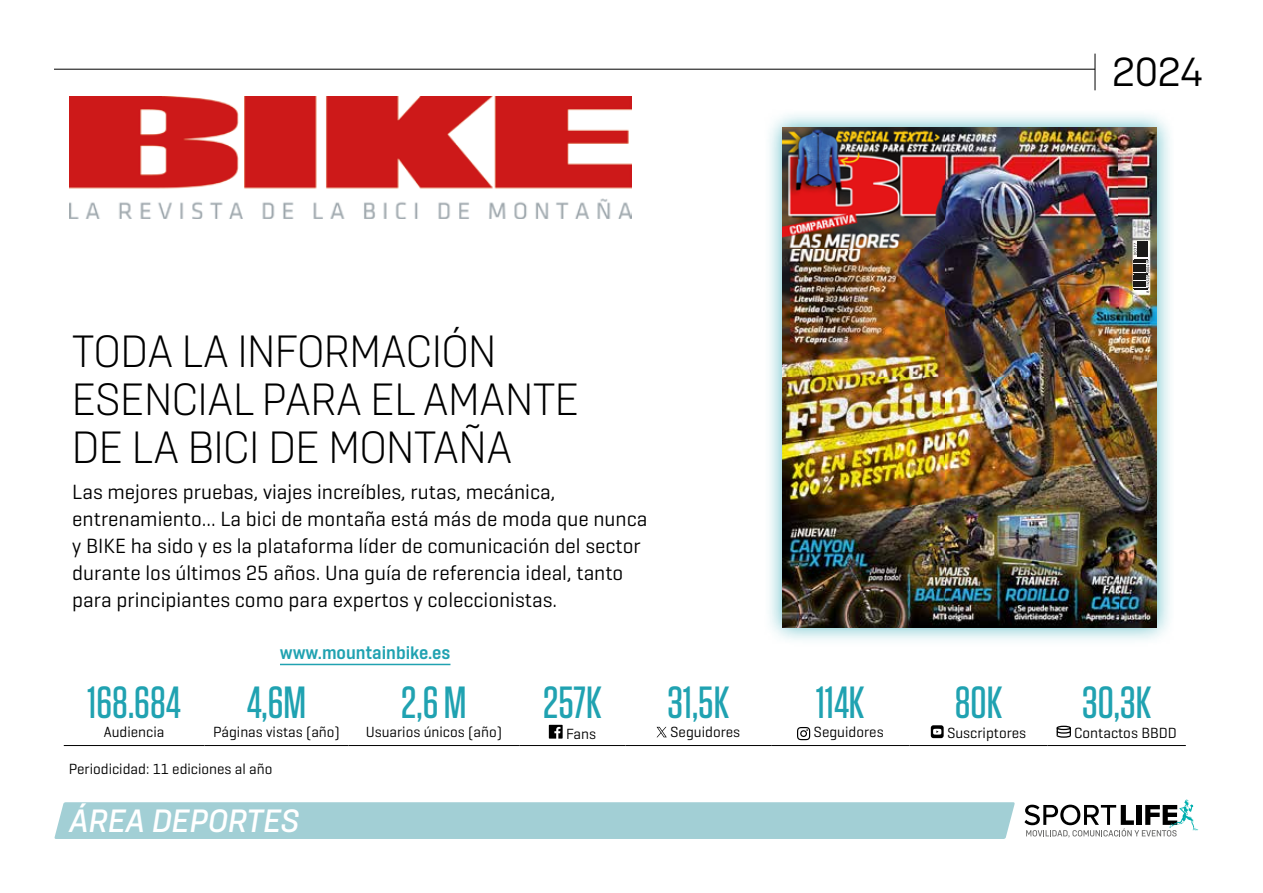
<style>
.page{position:relative;width:1263px;height:893px;background:#fff}
.page>*{position:absolute;margin:0;border:0;box-sizing:border-box;transform-origin:0 0}
.t1{font:300 45px/48px "Hurme FIN1 a";color:#000}
.t2{font:500 45px "Tungsten";color:#20a2b1}
.t3{font:40.5px "Hurme FIN1 a";color:#000}
.t4{font:italic 500 32.1px "Hurme FIN1 a";color:#fff}
.t5{font:21px/27px "Geogrotesque";color:#000}
.t6{font:600 18px "Hurme FIN1 a";color:#20a2b1}
.t7{font:15px "Geogrotesque";color:#000}
</style>
<div class="page">
<hr style="left:54px;top:69px;width:1041px;height:1px;background:#000">
<div style="left:54px;top:802px;width:961px;height:37px;background:#a2cfd5"></div>
<svg style="left:1024px;top:799px;width:174px;height:38px"></svg>
<hr style="left:1095px;top:54px;width:1px;height:36px;background:#000">
<img style="left:70px;top:97px;width:561px;height:121px">
<div style="left:763px;top:108px;width:413px;height:539px;background:#20a2b1;opacity:.75"></div>
<img style="left:782px;top:128px;width:374px;height:499px">
<svg style="left:1134px;top:241px;width:15px;height:52px"></svg>
<hr style="left:280px;top:664px;width:170px;height:1px;background:#20a2b1">
<hr style="left:64px;top:745px;width:141px;height:1px;background:#000">
<hr style="left:205px;top:745px;width:143px;height:1px;background:#000">
<hr style="left:348px;top:745px;width:171px;height:1px;background:#000">
<hr style="left:519px;top:745px;width:106px;height:1px;background:#000">
<hr style="left:625px;top:745px;width:146px;height:1px;background:#000">
<hr style="left:771px;top:745px;width:138px;height:1px;background:#000">
<hr style="left:909px;top:745px;width:139px;height:1px;background:#000">
<hr style="left:1048px;top:745px;width:138px;height:1px;background:#000">
<svg style="left:549px;top:725px;width:14px;height:14px"></svg>
<svg style="left:656px;top:727px;width:11px;height:10px"></svg>
<svg style="left:797px;top:727px;width:13px;height:13px"></svg>
<svg style="left:931px;top:725px;width:13px;height:13px"></svg>
<svg style="left:933px;top:729px;width:8px;height:6px"></svg>
<svg style="left:1056px;top:726px;width:15px;height:12px"></svg>
<h1 class="t1" style="left:72px;top:327px;width:508px">TODA LA INFORMACIÓN<br>ESENCIAL PARA EL AMANTE<br>DE LA BICI DE MONTAÑA</h1>
<p class="t5" style="left:72px;top:477px;width:577px">Las mejores pruebas, viajes increíbles, rutas, mecánica, entrenamiento... La bici de montaña está más de moda que nunca y BIKE ha sido y es la plataforma líder de comunicación del sector durante los últimos 25 años. Una guía de referencia ideal, tanto para principiantes como para expertos y coleccionistas.</p>
<p class="t6" style="left:280px;top:642px;width:172px">www.mountainbike.es</p>
<h2 class="t3" style="left:1112px;top:46px;width:93px">2024</h2>
<h1 class="t2" style="left:88px;top:679px;width:95px">168.684</h1>
<h1 class="t2" style="left:247px;top:679px;width:61px">4,6M</h1>
<h1 class="t2" style="left:401px;top:679px;width:67px">2,6 M</h1>
<h1 class="t2" style="left:543px;top:679px;width:60px">257K</h1>
<h1 class="t2" style="left:667px;top:679px;width:63px">31,5K</h1>
<h1 class="t2" style="left:816px;top:679px;width:50px">114K</h1>
<h1 class="t2" style="left:955px;top:679px;width:49px">80K</h1>
<h1 class="t2" style="left:1082px;top:679px;width:71px">30,3K</h1>
<p class="t7" style="left:104px;top:723px;width:62px">Audiencia</p>
<p class="t7" style="left:213px;top:723px;width:128px">Páginas vistas (año)</p>
<p class="t7" style="left:366px;top:723px;width:138px">Usuarios únicos (año)</p>
<p class="t7" style="left:566px;top:724px;width:31px">Fans</p>
<p class="t7" style="left:670px;top:723px;width:72px">Seguidores</p>
<p class="t7" style="left:813px;top:723px;width:72px">Seguidores</p>
<p class="t7" style="left:947px;top:724px;width:81px">Suscriptores</p>
<p class="t7" style="left:1074px;top:723px;width:104px">Contactos BBDD</p>
<p class="t7" style="left:69px;top:759px;width:205px">Periodicidad: 11 ediciones al año</p>
<h3 class="t4" style="left:69px;top:800px;width:232px">ÁREA DEPORTES</h3>
</div>
